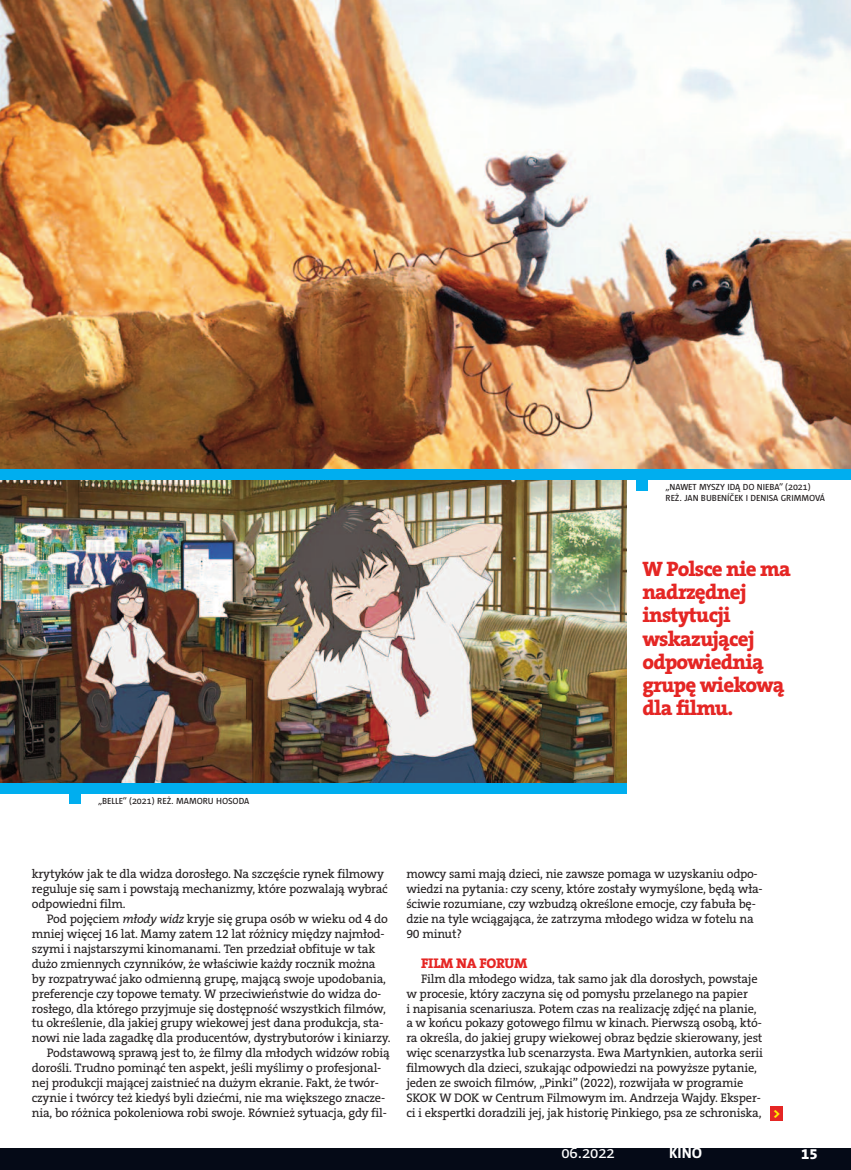
<style>
.page{position:relative;width:851px;height:1170px;background:#fff}
.page>*{position:absolute;margin:0;border:0;box-sizing:border-box;transform-origin:0 0}
.t1{font:800 21px/23.2px "The Serif CE";letter-spacing:-.04em;color:#e52624}
.t2{font:15px "Tazzer Text East";letter-spacing:-.005em;color:#fff}
.t3{font:700 15px "Tazzer Text East";color:#fff}
.t4{font:800 15px "The Serif CE";color:#fff}
.t5{font:800 14.1px "The Serif CE";letter-spacing:-.02em;color:#e52624}
.t6{font:800 13.5px "The Serif CE";color:#fff101}
.t7{font:12.45px/14.9px "The Serif CE";letter-spacing:-.015em;color:#231f20}
.t8{font:9px/10.5px "Tazzer Text East";color:#231f20}
.s1{font-style:italic}
</style>
<div class="page">
<div style="left:0;top:1148px;width:850px;height:21px;background:#050a17"></div>
<img style="left:0;top:0;width:850px;height:469px">
<img style="left:0;top:479px;width:626px;height:303px">
<div style="left:0;top:782px;width:626px;height:11px;background:#00aeef"></div>
<div style="left:69px;top:792px;width:11px;height:11px;background:#00aeef"></div>
<div style="left:0;top:469px;width:850px;height:10px;background:#00aeef"></div>
<div style="left:636px;top:479px;width:11px;height:11px;background:#00aeef"></div>
<div style="left:770px;top:1105px;width:13px;height:15px;background:#e52624"></div>
<p class="t8" style="left:665px;top:482px;width:161px">„NAWET MYSZY IDĄ DO NIEBA” (2021)<br>REŻ. JAN BUBENÍČEK I DENISA GRIMMOVÁ</p>
<p class="t1" style="left:642px;top:557px;width:150px">W Polsce nie ma nadrzędnej instytucji wskazującej odpowiednią grupę wiekową dla filmu.</p>
<p class="t8" style="left:98px;top:796px;width:153px">„BELLE” (2021) REŻ. MAMORU HOSODA</p>
<p class="t7" style="left:32px;top:867px;width:353px">krytyków jak te dla widza dorosłego. Na szczęście rynek filmowy</p>
<p class="t7" style="left:32px;top:881px;width:357px">reguluje się sam i powstają mechanizmy, które pozwalają wybrać</p>
<p class="t7" style="left:32px;top:896px;width:95px">odpowiedni film.</p>
<p class="t7" style="left:47px;top:911px;width:343px">Pod pojęciem <span class="s1">młody widz</span> kryje się grupa osób w wieku od 4 do</p>
<p class="t7" style="left:32px;top:926px;width:354px">mniej więcej 16 lat. Mamy zatem 12 lat różnicy między najmłod-</p>
<p class="t7" style="left:32px;top:941px;width:345px">szymi i najstarszymi kinomanami. Ten przedział obfituje w tak</p>
<p class="t7" style="left:32px;top:956px;width:345px">dużo zmiennych czynników, że właściwie każdy rocznik można</p>
<p class="t7" style="left:32px;top:971px;width:355px">by rozpatrywać jako odmienną grupę, mającą swoje upodobania,</p>
<p class="t7" style="left:32px;top:986px;width:351px">preferencje czy topowe tematy. W przeciwieństwie do widza do-</p>
<p class="t7" style="left:32px;top:1001px;width:355px">rosłego, dla którego przyjmuje się dostępność wszystkich filmów,</p>
<p class="t7" style="left:32px;top:1016px;width:353px">tu określenie, dla jakiej grupy wiekowej jest dana produkcja, sta-</p>
<p class="t7" style="left:32px;top:1031px;width:360px">nowi nie lada zagadkę dla producentów, dystrybutorów i kiniarzy.</p>
<p class="t7" style="left:47px;top:1045px;width:344px">Podstawową sprawą jest to, że filmy dla młodych widzów robią</p>
<p class="t7" style="left:32px;top:1060px;width:351px">dorośli. Trudno pominąć ten aspekt, jeśli myślimy o profesjonal-</p>
<p class="t7" style="left:32px;top:1075px;width:348px">nej produkcji mającej zaistnieć na dużym ekranie. Fakt, że twór-</p>
<p class="t7" style="left:32px;top:1090px;width:355px">czynie i twórcy też kiedyś byli dziećmi, nie ma większego znacze-</p>
<p class="t7" style="left:32px;top:1105px;width:356px">nia, bo różnica pokoleniowa robi swoje. Również sytuacja, gdy fil-</p>
<p class="t7" style="left:406px;top:867px;width:358px">mowcy sami mają dzieci, nie zawsze pomaga w uzyskaniu odpo&shy;wiedzi na pytania: czy sceny, które zostały wymyślone, będą wła&shy;ściwie rozumiane, czy wzbudzą określone emocje, czy fabuła bę&shy;dzie na tyle wciągająca, że zatrzyma młodego widza w fotelu na 90 minut?</p>
<p class="t5" style="left:421px;top:955px;width:108px">FILM NA FORUM</p>
<p class="t7" style="left:406px;top:971px;width:358px;text-indent:15px">Film dla młodego widza, tak samo jak dla dorosłych, powstaje w procesie, który zaczyna się od pomysłu przelanego na papier<br>i napisania scenariusza. Potem czas na realizację zdjęć na planie, a w końcu pokazy gotowego filmu w kinach. Pierwszą osobą, któ&shy;ra określa, do jakiej grupy wiekowej obraz będzie skierowany, jest więc scenarzystka lub scenarzysta. Ewa Martynkien, autorka serii filmowych dla dzieci, szukając odpowiedzi na powyższe pytanie, jeden ze swoich filmów, „Pinki” (2022), rozwijała w programie SKOK W DOK w Centrum Filmowym im. Andrzeja Wajdy. Eksper&shy;ci i ekspertki doradzili jej, jak historię Pinkiego, psa ze schroniska,</p>
<p class="t2" style="left:561px;top:1147px;width:55px">06.2022</p>
<p class="t3" style="left:669px;top:1147px;width:34px">KINO</p>
<p class="t4" style="left:801px;top:1145px;width:18px">15</p>
<p class="t6" style="left:773px;top:1105px;width:9px">&gt;</p>
</div>
